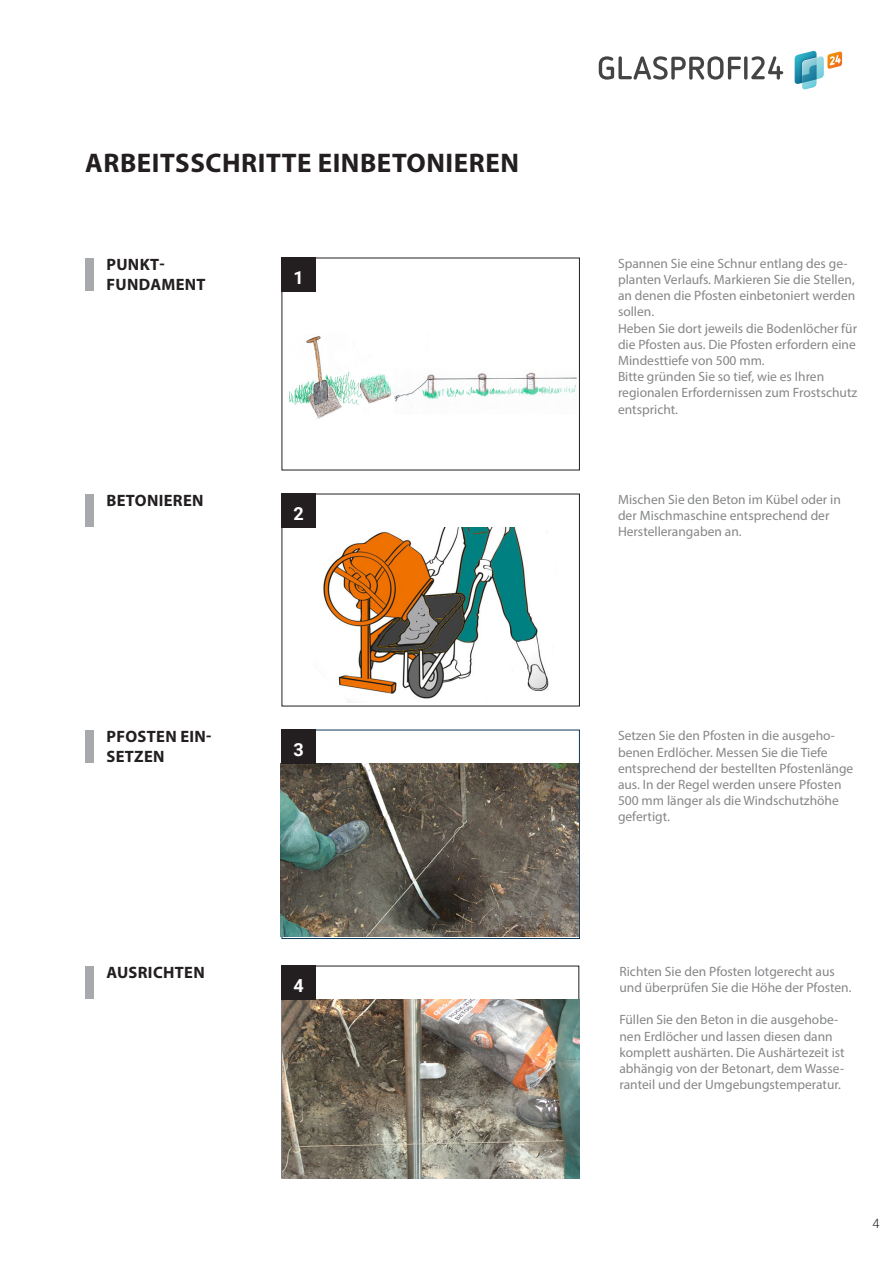
<style>
.page{position:relative;width:893px;height:1263px;background:#fff}
.page>*{position:absolute;margin:0;border:0;box-sizing:border-box;transform-origin:0 0}
.Überschrift_Myriad_Pro{font:700 27px "Myriad Pro";letter-spacing:.02em;color:#231f20}
.Bildbeschreibung_Subhead{font:700 18px "Roboto";color:#fff}
.Kapitelüberschrift_Myriad_Prod{font:700 16.5px/19.8px "Myriad Pro";letter-spacing:.02em;color:#231f20}
.Copy_Myriad_Prod{font:13.5px/16.2px "Myriad Pro";color:#858688}
.t1{font:300 12.75px "Roboto";color:#231f20}
</style>
<div class="page">
<div style="left:282px;top:730px;width:298px;height:209px;border:1px solid #0d3858"></div>
<img style="left:323px;top:528px;width:226px;height:175px">
<img style="left:281px;top:764px;width:297px;height:172px">
<img style="left:282px;top:1000px;width:297px;height:178px">
<img style="left:289px;top:336px;width:287px;height:83px">
<div style="left:282px;top:258px;width:34px;height:34px;background:#231f20"></div>
<div style="left:282px;top:494px;width:34px;height:34px;background:#231f20"></div>
<div style="left:282px;top:730px;width:34px;height:34px;background:#231f20"></div>
<div style="left:282px;top:966px;width:34px;height:34px;background:#231f20"></div>
<div style="left:85px;top:258px;width:9px;height:32px;background:#a8a9ad"></div>
<div style="left:85px;top:494px;width:9px;height:32px;background:#a8a9ad"></div>
<div style="left:85px;top:730px;width:9px;height:32px;background:#a8a9ad"></div>
<div style="left:85px;top:966px;width:9px;height:32px;background:#a8a9ad"></div>
<svg style="left:795px;top:51px;width:47px;height:38px"></svg>
<svg style="left:599px;top:56px;width:184px;height:24px"></svg>
<p class="Überschrift_Myriad_Pro" style="left:85px;top:145px;width:435px">ARBEITSSCHRITTE EINBETONIEREN</p>
<p class="Kapitelüberschrift_Myriad_Prod" style="left:106px;top:254px;width:101px">PUNKT-<br>FUNDAMENT</p>
<p class="Kapitelüberschrift_Myriad_Prod" style="left:106px;top:490px;width:99px">BETONIEREN</p>
<p class="Bildbeschreibung_Subhead" style="left:293px;top:265px;width:12px">1</p>
<p class="Bildbeschreibung_Subhead" style="left:293px;top:501px;width:12px">2</p>
<p class="Kapitelüberschrift_Myriad_Prod" style="left:106px;top:726px;width:107px">PFOSTEN EIN-<br>SETZEN</p>
<p class="Kapitelüberschrift_Myriad_Prod" style="left:106px;top:962px;width:100px">AUSRICHTEN</p>
<p class="Bildbeschreibung_Subhead" style="left:293px;top:737px;width:12px">3</p>
<p class="Bildbeschreibung_Subhead" style="left:293px;top:973px;width:12px">4</p>
<p class="Copy_Myriad_Prod" style="left:618px;top:255px;width:239px">Spannen Sie eine Schnur entlang des ge&shy;planten Verlaufs. Markieren Sie die Stellen, an denen die Pfosten einbetoniert werden sollen.</p>
<p class="Copy_Myriad_Prod" style="left:618px;top:320px;width:241px;text-align:justify">Heben Sie dort jeweils die Bodenlöcher für die Pfosten aus. Die Pfosten erfordern eine Mindesttiefe von 500 mm.</p>
<p class="Copy_Myriad_Prod" style="left:618px;top:368px;width:241px">Bitte gründen Sie so tief, wie es Ihren regionalen Erfordernissen zum Frostschutz entspricht.</p>
<p class="Copy_Myriad_Prod" style="left:618px;top:491px;width:224px">Mischen Sie den Beton im Kübel oder in der Mischmaschine entsprechend der<br>Herstellerangaben an.</p>
<p class="Copy_Myriad_Prod" style="left:618px;top:728px;width:237px">Setzen Sie den Pfosten in die ausgeho&shy;benen Erdlöcher. Messen Sie die Tiefe entsprechend der bestellten Pfostenlänge aus. In der Regel werden unsere Pfosten 500 mm länger als die Windschutzhöhe gefertigt.</p>
<p class="Copy_Myriad_Prod" style="left:619px;top:963px;width:234px">Richten Sie den Pfosten lotgerecht aus und überprüfen Sie die Höhe der Pfosten.</p>
<p class="Copy_Myriad_Prod" style="left:619px;top:1012px;width:227px">Füllen Sie den Beton in die ausgehobe&shy;nen Erdlöcher und lassen diesen dann komplett aushärten. Die Aushärtezeit ist abhängig von der Betonart, dem Wasse&shy;ranteil und der Umgebungstemperatur.</p>
<p class="t1" style="left:872px;top:1214px;width:9px">4</p>
</div>
